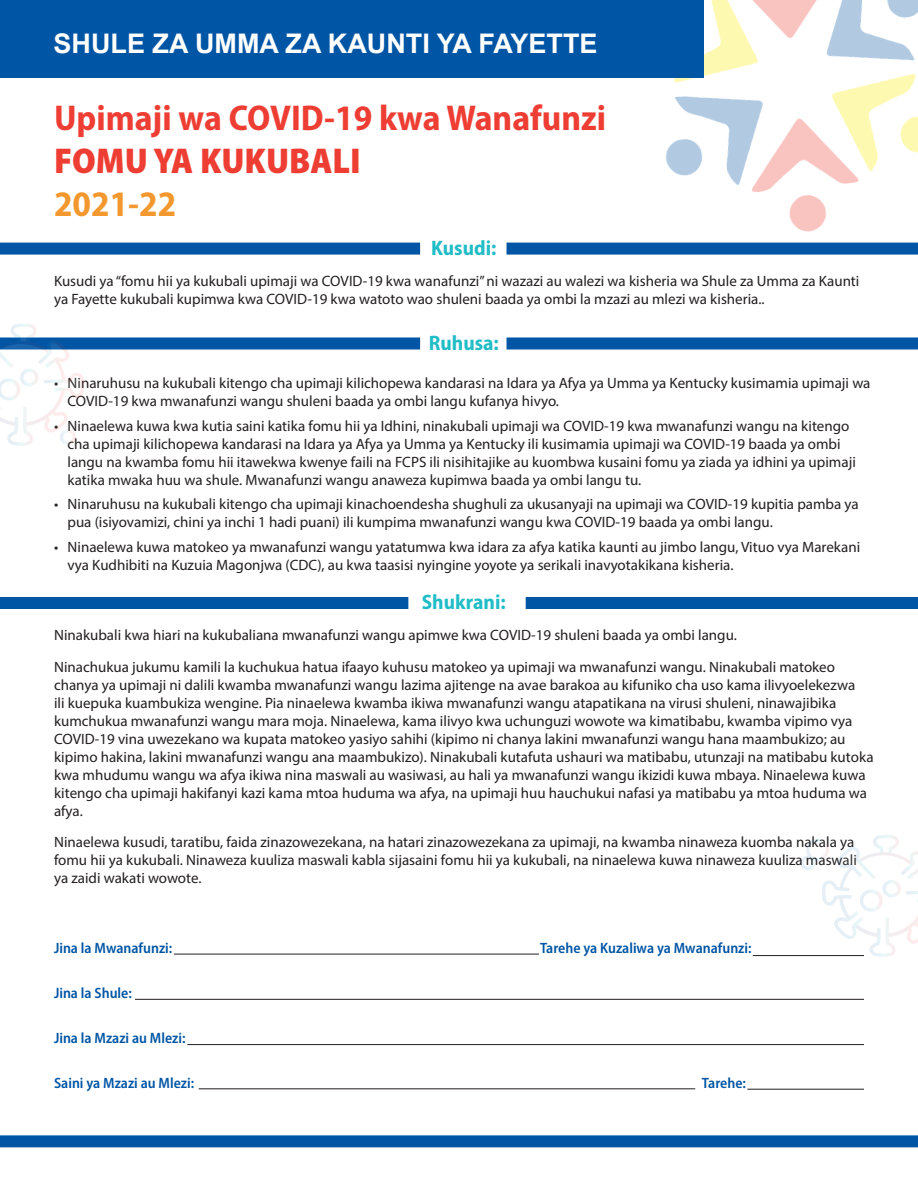
<style>
.page{position:relative;width:918px;height:1188px;background:#fff}
.page>*{position:absolute;margin:0;border:0;box-sizing:border-box;transform-origin:0 0}
.t1{font:700 semi-condensed 36px/43.2px "Myriad Pro";color:#ee3e34}
.t2{font:700 27px "Arial";color:#fff}
.Headings{font:700 semi-condensed 21px "Myriad Pro";color:#21bdc7}
.t3{font:15px/18px "Myriad Pro";color:#231f20}
.labels{font:600 semi-condensed 15px "Myriad Pro";color:#0155a5}
.s1{font-weight:900}
.s2{color:#f3982f}
</style>
<div class="page">
<img style="left:572px;top:0;width:346px;height:243px">
<hr style="left:174px;top:954px;width:365px;height:1px;background:#231f20">
<hr style="left:199px;top:1088px;width:496px;height:1px;background:#231f20">
<hr style="left:187px;top:1044px;width:677px;height:1px;background:#231f20">
<hr style="left:135px;top:999px;width:729px;height:1px;background:#231f20">
<hr style="left:753px;top:955px;width:111px;height:1px;background:#231f20">
<hr style="left:747px;top:1089px;width:117px;height:1px;background:#231f20">
<div style="left:0;top:1135px;width:918px;height:12px;background:#0155a5"></div>
<div style="left:0;top:243px;width:420px;height:12px;background:#0155a5"></div>
<div style="left:0;top:597px;width:408px;height:12px;background:#0155a5"></div>
<div style="left:0;top:338px;width:420px;height:12px;background:#0155a5"></div>
<div style="left:507px;top:243px;width:411px;height:12px;background:#0155a5"></div>
<div style="left:526px;top:597px;width:392px;height:12px;background:#0155a5"></div>
<div style="left:507px;top:338px;width:411px;height:12px;background:#0155a5"></div>
<div style="left:0;top:0;width:703px;height:78px;background:#0155a5"></div>
<svg style="left:800px;top:835px;width:118px;height:122px"></svg>
<svg style="left:0;top:324px;width:84px;height:122px"></svg>
<p class="t2" style="left:54px;top:26px;width:546px">SHULE ZA UMMA ZA KAUNTI YA FAYETTE</p>
<p class="t1" style="left:54px;top:95px;width:554px">Upimaji wa COVID-19 kwa Wanafunzi<br><span class="s1">FOMU YA KUKUBALI<br></span><span class="s2">2021-22</span></p>
<p class="Headings" style="left:431px;top:234px;width:67px">Kusudi:</p>
<p class="t3" style="left:54px;top:272px;width:807px">Kusudi ya “fomu hii ya kukubali upimaji wa COVID-19 kwa wanafunzi” ni wazazi au walezi wa kisheria wa Shule za Umma za Kaunti ya Fayette kukubali kupimwa kwa COVID-19 kwa watoto wao shuleni baada ya ombi la mzazi au mlezi wa kisheria..</p>
<p class="Headings" style="left:429px;top:329px;width:72px">Ruhusa:</p>
<p class="t3" style="left:68px;top:374px;width:805px;text-indent:-14px">• Ninaruhusu na kukubali kitengo cha upimaji kilichopewa kandarasi na Idara ya Afya ya Umma ya Kentucky kusimamia upimaji wa<br>COVID-19 kwa mwanafunzi wangu shuleni baada ya ombi langu kufanya hivyo.</p>
<p class="t3" style="left:68px;top:416px;width:790px;text-indent:-14px">• Ninaelewa kuwa kwa kutia saini katika fomu hii ya Idhini, ninakubali upimaji wa COVID-19 kwa mwanafunzi wangu na kitengo cha upimaji kilichopewa kandarasi na Idara ya Afya ya Umma ya Kentucky ili kusimamia upimaji wa COVID-19 baada ya ombi langu na kwamba fomu hii itawekwa kwenye faili na FCPS ili nisihitajike au kuombwa kusaini fomu ya ziada ya idhini ya upimaji katika mwaka huu wa shule. Mwanafunzi wangu anaweza kupimwa baada ya ombi langu tu.</p>
<p class="t3" style="left:68px;top:495px;width:793px;text-indent:-14px">• Ninaruhusu na kukubali kitengo cha upimaji kinachoendesha shughuli za ukusanyaji na upimaji wa COVID-19 kupitia pamba ya pua (isiyovamizi, chini ya inchi 1 hadi puani) ili kumpima mwanafunzi wangu kwa COVID-19 baada ya ombi langu.</p>
<p class="t3" style="left:68px;top:538px;width:794px;text-indent:-14px">• Ninaelewa kuwa matokeo ya mwanafunzi wangu yatatumwa kwa idara za afya katika kaunti au jimbo langu, Vituo vya Marekani vya Kudhibiti na Kuzuia Magonjwa (CDC), au kwa taasisi nyingine yoyote ya serikali inavyotakikana kisheria.</p>
<p class="Headings" style="left:422px;top:588px;width:85px">Shukrani:</p>
<p class="t3" style="left:54px;top:626px;width:684px">Ninakubali kwa hiari na kukubaliana mwanafunzi wangu apimwe kwa COVID-19 shuleni baada ya ombi langu.</p>
<p class="t3" style="left:54px;top:658px;width:821px">Ninachukua jukumu kamili la kuchukua hatua ifaayo kuhusu matokeo ya upimaji wa mwanafunzi wangu. Ninakubali matokeo chanya ya upimaji ni dalili kwamba mwanafunzi wangu lazima ajitenge na avae barakoa au kifuniko cha uso kama ilivyoelekezwa<br>ili kuepuka kuambukiza wengine. Pia ninaelewa kwamba ikiwa mwanafunzi wangu atapatikana na virusi shuleni, ninawajibika kumchukua mwanafunzi wangu mara moja. Ninaelewa, kama ilivyo kwa uchunguzi wowote wa kimatibabu, kwamba vipimo vya COVID-19 vina uwezekano wa kupata matokeo yasiyo sahihi (kipimo ni chanya lakini mwanafunzi wangu hana maambukizo; au kipimo hakina, lakini mwanafunzi wangu ana maambukizo). Ninakubali kutafuta ushauri wa matibabu, utunzaji na matibabu kutoka kwa mhudumu wangu wa afya ikiwa nina maswali au wasiwasi, au hali ya mwanafunzi wangu ikizidi kuwa mbaya. Ninaelewa kuwa kitengo cha upimaji hakifanyi kazi kama mtoa huduma wa afya, na upimaji huu hauchukui nafasi ya matibabu ya mtoa huduma wa afya.</p>
<p class="t3" style="left:54px;top:833px;width:804px">Ninaelewa kusudi, taratibu, faida zinazowezekana, na hatari zinazowezekana za upimaji, na kwamba ninaweza kuomba nakala ya fomu hii ya kukubali. Ninaweza kuuliza maswali kabla sijasaini fomu hii ya kukubali, na ninaelewa kuwa ninaweza kuuliza maswali ya zaidi wakati wowote.</p>
<p class="labels" style="left:54px;top:939px;width:120px">Jina la Mwanafunzi:</p>
<p class="labels" style="left:540px;top:939px;width:213px">Tarehe ya Kuzaliwa ya Mwanafunzi:</p>
<p class="labels" style="left:54px;top:984px;width:79px">Jina la Shule:</p>
<p class="labels" style="left:54px;top:1029px;width:133px">Jina la Mzazi au Mlezi:</p>
<p class="labels" style="left:54px;top:1074px;width:142px">Saini ya Mzazi au Mlezi:</p>
<p class="labels" style="left:702px;top:1074px;width:46px">Tarehe:</p>
</div>
